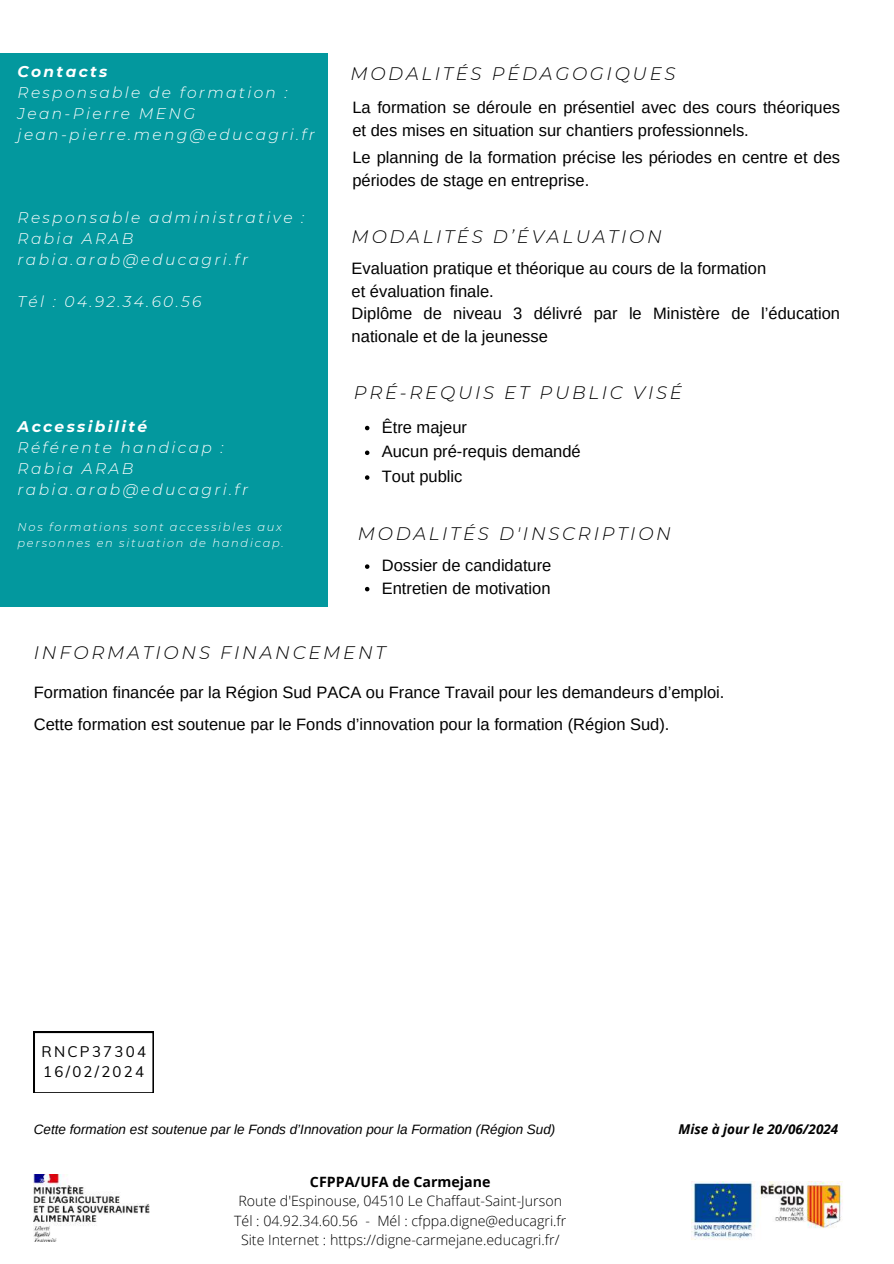
<style>
.page{position:relative;width:894px;height:1264px;background:#fff}
.page>*{position:absolute;margin:0;border:0;box-sizing:border-box;transform-origin:0 0}
.t1{font:italic 300 18.15px "Montserrat";letter-spacing:.15em;color:#000}
.t2{font:16.5px/22.5px "Arimo";color:#000}
.t3{font:16.5px/24.8px "Arimo";color:#000}
.t4{font:italic 300 15.45px/20.9px "Montserrat";letter-spacing:.15em;color:#fff}
.t5{font:italic 700 15.45px "Montserrat";letter-spacing:.15em;color:#fff}
.t6{font:15px/20.2px "Muli";letter-spacing:.15em;color:#000}
.t7{font:300 14.25px/19.2px "Open Sans";color:#000;text-align:center}
.t8{font:700 14.25px "Open Sans";color:#000}
.t9{font:italic 13.5px "Arimo";color:#000}
.t10{font:italic 700 13.5px "Open Sans";color:#000}
.t11{font:italic 300 11.4px/16.2px "Montserrat";letter-spacing:.15em;color:#fff}
</style>
<div class="page">
<div style="left:0;top:53px;width:328px;height:553px;background:#03989e"></div>
<img style="left:691px;top:1181px;width:152px;height:59px">
<img style="left:34px;top:1174px;width:116px;height:67px">
<svg style="left:365px;top:426px;width:4px;height:4px"></svg>
<svg style="left:365px;top:450px;width:4px;height:5px"></svg>
<svg style="left:365px;top:475px;width:4px;height:5px"></svg>
<svg style="left:365px;top:564px;width:4px;height:5px"></svg>
<svg style="left:365px;top:587px;width:4px;height:4px"></svg>
<svg style="left:34px;top:1031px;width:119px;height:61px"></svg>
<p class="t5" style="left:18px;top:62px;width:91px">Contacts</p>
<p class="t4" style="left:18px;top:82px;width:299px">Responsable de formation :<br>Jean-Pierre MENG jean-pierre.meng@educagri.fr</p>
<p class="t4" style="left:18px;top:207px;width:288px">Responsable administrative :<br>Rabia ARAB rabia.arab@educagri.fr</p>
<p class="t4" style="left:18px;top:291px;width:185px">Tél : 04.92.34.60.56</p>
<p class="t5" style="left:18px;top:417px;width:131px">Accessibilité</p>
<p class="t4" style="left:18px;top:437px;width:232px">Référente handicap :<br>Rabia ARAB rabia.arab@educagri.fr</p>
<p class="t11" style="left:18px;top:519px;width:268px">Nos formations sont accessibles aux personnes en situation de handicap.</p>
<p class="t1" style="left:350px;top:62px;width:326px">MODALITÉS PÉDAGOGIQUES</p>
<p class="t2" style="left:352px;top:96px;width:489px;line-height:23px">La formation se déroule en présentiel avec des cours théoriques et des mises en situation sur chantiers professionnels.</p>
<p class="t2" style="left:352px;top:146px;width:489px;line-height:23px">Le planning de la formation précise les périodes en centre et des périodes de stage en entreprise.</p>
<p class="t1" style="left:351px;top:225px;width:311px">MODALITÉS D’ÉVALUATION</p>
<p class="t2" style="left:351px;top:257px;width:490px">Evaluation pratique et théorique au cours de la formation<br>et évaluation finale.<br>Diplôme de niveau 3 délivré par le Ministère de l’éducation nationale et de la jeunesse</p>
<p class="t1" style="left:353px;top:381px;width:329px">PRÉ-REQUIS ET PUBLIC VISÉ</p>
<p class="t3" style="left:381px;top:414px;width:200px">Être majeur<br>Aucun pré-requis demandé<br>Tout public</p>
<p class="t1" style="left:357px;top:522px;width:314px">MODALITÉS D'INSCRIPTION</p>
<p class="t3" style="left:381px;top:554px;width:171px;line-height:22.5px">Dossier de candidature<br>Entretien de motivation</p>
<p class="t1" style="left:34px;top:641px;width:353px">INFORMATIONS FINANCEMENT</p>
<p class="t3" style="left:34px;top:675px;width:692px;line-height:32.7px">Formation financée par la Région Sud PACA ou France Travail pour les demandeurs d’emploi.<br>Cette formation est soutenue par le Fonds d’innovation pour la formation (Région Sud).</p>
<p class="t6" style="left:41px;top:1040px;width:106px">RNCP37304<br>16/02/2024</p>
<p class="t9" style="left:34px;top:1122px;width:523px">Cette formation est soutenue par le Fonds d’Innovation pour la Formation (Région Sud)</p>
<p class="t8" style="left:310px;top:1172px;width:182px">CFPPA/UFA de Carmejane</p>
<p class="t7" style="left:234px;top:1191px;width:334px">Route d'Espinouse, 04510 Le Chaffaut-Saint-Jurson<br>Tél : 04.92.34.60.56 - Mél : cfppa.digne@educagri.fr<br>Site Internet : https://digne-carmejane.educagri.fr/</p>
<p class="t10" style="left:678px;top:1119px;width:161px">Mise à jour le 20/06/2024</p>
</div>
